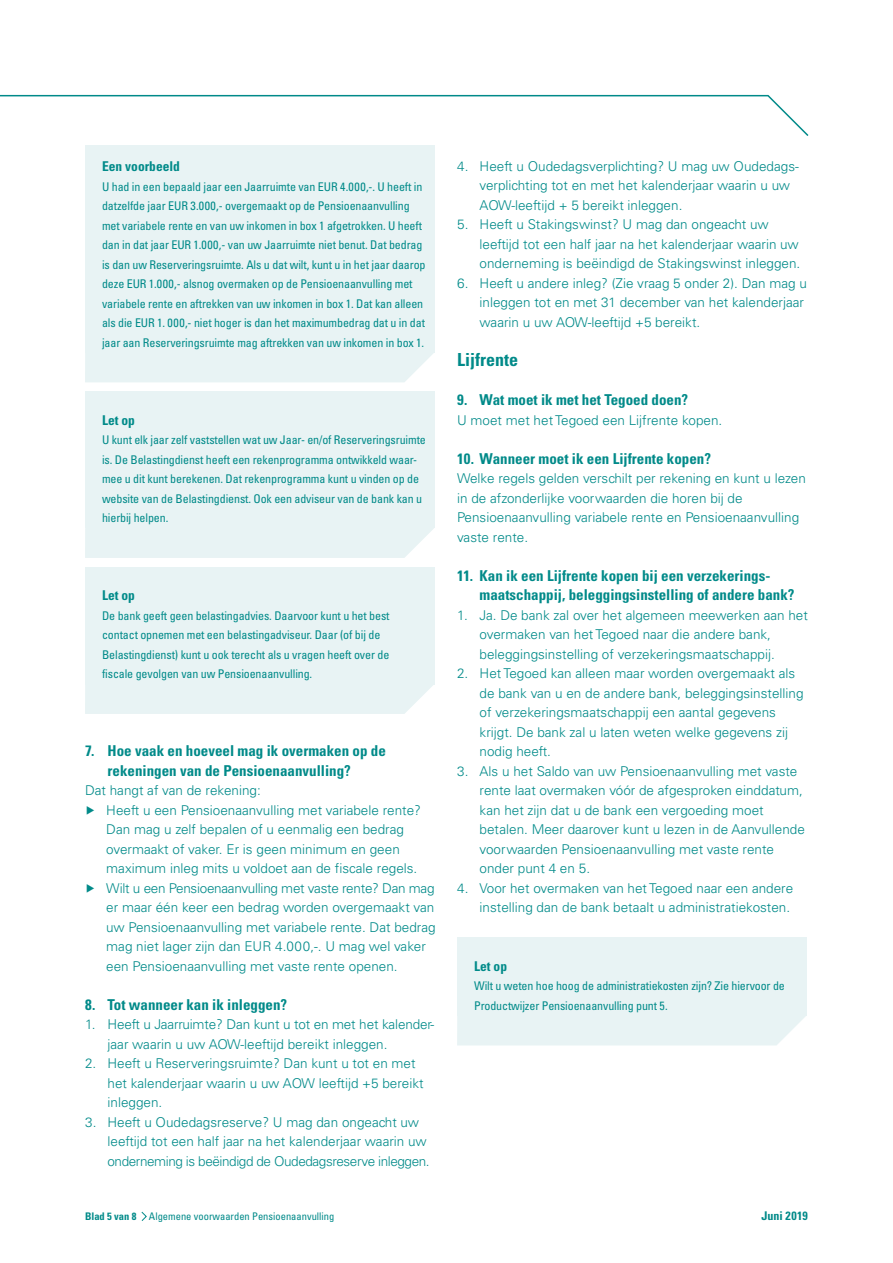
<style>
.page{position:relative;width:893px;height:1263px;background:#fff}
.page>*{position:absolute;margin:0;border:0;box-sizing:border-box;transform-origin:0 0}
.t1{font:700 condensed 18px "Univers LT Std";color:#008a89}
.t2{font:700 condensed 15px/19.5px "Univers LT Std";color:#008a89}
.t3{font:300 13.5px/19.5px "Univers LT Std";color:#008a89}
.t4{font:300 13.5px "Univers LT Std";letter-spacing:-.02em;color:#008a89}
.t5{font:700 condensed 13.5px "Univers LT Std";color:#008a89}
.t6{font:condensed 12px/19.5px "Univers LT Std";letter-spacing:-.01em;color:#008a89}
.t7{font:700 condensed 12px "Univers LT Std";color:#008a89}
.t8{font:condensed 10.5px "Univers LT Std";color:#008a89}
.s1{font-weight:700}
</style>
<div class="page">
<svg style="left:0;top:94px;width:809px;height:42px"></svg>
<div style="left:85px;top:145px;width:349px;height:207px;background:#e8f3f4"></div>
<div style="left:85px;top:352px;width:349px;height:30px;background:#e8f3f4"></div>
<div style="left:85px;top:392px;width:349px;height:136px;background:#e8f3f4"></div>
<div style="left:85px;top:528px;width:349px;height:30px;background:#e8f3f4"></div>
<div style="left:85px;top:567px;width:349px;height:117px;background:#e8f3f4"></div>
<div style="left:85px;top:684px;width:349px;height:30px;background:#e8f3f4"></div>
<div style="left:457px;top:938px;width:349px;height:78px;background:#e8f3f4"></div>
<div style="left:457px;top:1016px;width:349px;height:29px;background:#e8f3f4"></div>
<svg style="left:141px;top:1211px;width:6px;height:10px"></svg>
<p class="t5" style="left:102px;top:158px;width:79px">Een voorbeeld</p>
<p class="t6" style="left:102px;top:176px;width:325px">U had in een bepaald jaar een Jaarruimte van EUR 4.000,-. U heeft in datzelfde jaar EUR 3.000,- overgemaakt op de Pensioenaanvulling met variabele rente en van uw inkomen in box 1 afgetrokken. U heeft dan in dat jaar EUR 1.000,- van uw Jaarruimte niet benut. Dat bedrag is dan uw Reserveringsruimte. Als u dat wilt, kunt u in het jaar daarop deze EUR 1.000,- alsnog overmaken op de Pensioenaanvulling met variabele rente en aftrekken van uw inkomen in box 1. Dat kan alleen als die EUR 1. 000,- niet hoger is dan het maximumbedrag dat u in dat jaar aan Reserveringsruimte mag aftrekken van uw inkomen in box 1.</p>
<p class="t5" style="left:102px;top:411px;width:34px">Let op</p>
<p class="t6" style="left:102px;top:430px;width:325px">U kunt elk jaar zelf vaststellen wat uw Jaar- en/of Reserveringsruimte is. De Belastingdienst heeft een rekenprogramma ontwikkeld waar&shy;mee u dit kunt berekenen. Dat rekenprogramma kunt u vinden op de website van de Belastingdienst. Ook een adviseur van de bank kan u hierbij helpen.</p>
<p class="t5" style="left:102px;top:587px;width:34px">Let op</p>
<p class="t6" style="left:102px;top:605px;width:289px">De bank geeft geen belastingadvies. Daarvoor kunt u het best contact opnemen met een belastingadviseur. Daar (of bij de Belastingdienst) kunt u ook terecht als u vragen heeft over de fiscale gevolgen van uw Pensioenaanvulling.</p>
<p class="t2" style="left:108px;top:741px;width:280px;text-indent:-22px">7. Hoe vaak en hoeveel mag ik overmaken op de rekeningen van de Pensioenaanvulling?</p>
<p class="t3" style="left:85px;top:780px;width:177px">Dat hangt af van de rekening:</p>
<p class="t3" style="left:85px;top:800px;width:337px">▶ Heeft u een Pensioenaanvulling met variabele rente?</p>
<p class="t3" style="left:106px;top:819px;width:299px">Dan mag u zelf bepalen of u eenmalig een bedrag</p>
<p class="t3" style="left:106px;top:839px;width:295px">overmaakt of vaker. Er is geen minimum en geen</p>
<p class="t3" style="left:106px;top:858px;width:313px">maximum inleg mits u voldoet aan de fiscale regels.</p>
<p class="t4" style="left:85px;top:880px;width:351px">▶ Wilt u een Pensioenaanvulling met vaste rente? Dan mag</p>
<p class="t3" style="left:106px;top:897px;width:330px">er maar één keer een bedrag worden overgemaakt van</p>
<p class="t3" style="left:106px;top:917px;width:331px">uw Pensioenaanvulling met variabele rente. Dat bedrag</p>
<p class="t3" style="left:106px;top:936px;width:321px">mag niet lager zijn dan EUR 4.000,-. U mag wel vaker</p>
<p class="t3" style="left:106px;top:956px;width:293px">een Pensioenaanvulling met vaste rente openen.</p>
<p class="t2" style="left:85px;top:994px;width:204px">8. Tot wanneer kan ik inleggen?</p>
<p class="t3" style="left:108px;top:1014px;width:328px;text-indent:-23px">1. Heeft u Jaarruimte? Dan kunt u tot en met het kalender&shy;jaar waarin u uw AOW-leeftijd bereikt inleggen.</p>
<p class="t3" style="left:108px;top:1053px;width:318px;text-indent:-23px">2. Heeft u Reserveringsruimte? Dan kunt u tot en met het kalenderjaar waarin u uw AOW leeftijd +5 bereikt inleggen.</p>
<p class="t3" style="left:108px;top:1112px;width:324px;text-indent:-23px">3. Heeft u Oudedagsreserve? U mag dan ongeacht uw leeftijd tot een half jaar na het kalenderjaar waarin uw onderneming is beëindigd de Oudedagsreserve inleggen.</p>
<p class="t3" style="left:480px;top:156px;width:321px;text-indent:-23px">4. Heeft u Oudedagsverplichting? U mag uw Oudedags&shy;verplichting tot en met het kalenderjaar waarin u uw<br>AOW-leeftijd + 5 bereikt inleggen.</p>
<p class="t3" style="left:480px;top:215px;width:322px;text-indent:-23px">5. Heeft u Stakingswinst? U mag dan ongeacht uw leeftijd tot een half jaar na het kalenderjaar waarin uw onderneming is beëindigd de Stakingswinst inleggen.</p>
<p class="t3" style="left:480px;top:273px;width:329px;text-indent:-23px">6. Heeft u andere inleg? (Zie vraag 5 onder 2). Dan mag u inleggen tot en met 31 december van het kalenderjaar waarin u uw AOW-leeftijd +5 bereikt.</p>
<h1 class="t1" style="left:457px;top:349px;width:63px">Lijfrente</h1>
<p class="t2" style="left:457px;top:390px;width:233px">9. Wat moet ik met het Tegoed doen?</p>
<p class="t3" style="left:457px;top:410px;width:267px">U moet met het Tegoed een Lijfrente kopen.</p>
<p class="t2" style="left:457px;top:448px;width:255px">10. Wanneer moet ik een Lijfrente kopen?</p>
<p class="t3" style="left:457px;top:468px;width:350px">Welke regels gelden verschilt per rekening en kunt u lezen in de afzonderlijke voorwaarden die horen bij de Pensioenaanvulling variabele rente en Pensioenaanvulling vaste rente.</p>
<p class="t2" style="left:480px;top:565px;width:316px;text-indent:-22px">11. Kan ik een Lijfrente kopen bij een verzekerings&shy;maatschappij, beleggingsinstelling of andere bank?</p>
<p class="t3" style="left:480px;top:605px;width:330px;text-indent:-23px">1. Ja. De bank zal over het algemeen meewerken aan het overmaken van het Tegoed naar die andere bank, beleggingsinstelling of verzekeringsmaatschappij.</p>
<p class="t3" style="left:480px;top:663px;width:325px;text-indent:-23px">2. Het Tegoed kan alleen maar worden overgemaakt als de bank van u en de andere bank, beleggingsinstelling of verzekeringsmaatschappij een aantal gegevens krijgt. De bank zal u laten weten welke gegevens zij nodig heeft.</p>
<p class="t3" style="left:480px;top:761px;width:327px;text-indent:-23px">3. Als u het Saldo van uw Pensioenaanvulling met vaste rente laat overmaken vóór de afgesproken einddatum, kan het zijn dat u de bank een vergoeding moet betalen. Meer daarover kunt u lezen in de Aanvullende voorwaarden Pensioenaanvulling met vaste rente onder punt 4 en 5.</p>
<p class="t3" style="left:457px;top:878px;width:338px;text-align:right">4. Voor het overmaken van het Tegoed naar een andere instelling dan de bank betaalt u administratiekosten.</p>
<p class="t5" style="left:474px;top:957px;width:34px">Let op</p>
<p class="t6" style="left:474px;top:976px;width:312px">Wilt u weten hoe hoog de administratiekosten zijn? Zie hiervoor de<br>Productwijzer Pensioenaanvulling punt 5.</p>
<p class="t8" style="left:85px;top:1209px;width:251px"><span class="s1">Blad 5 van 8</span> Algemene voorwaarden Pensioenaanvulling</p>
<p class="t7" style="left:761px;top:1208px;width:48px">Juni 2019</p>
</div>
